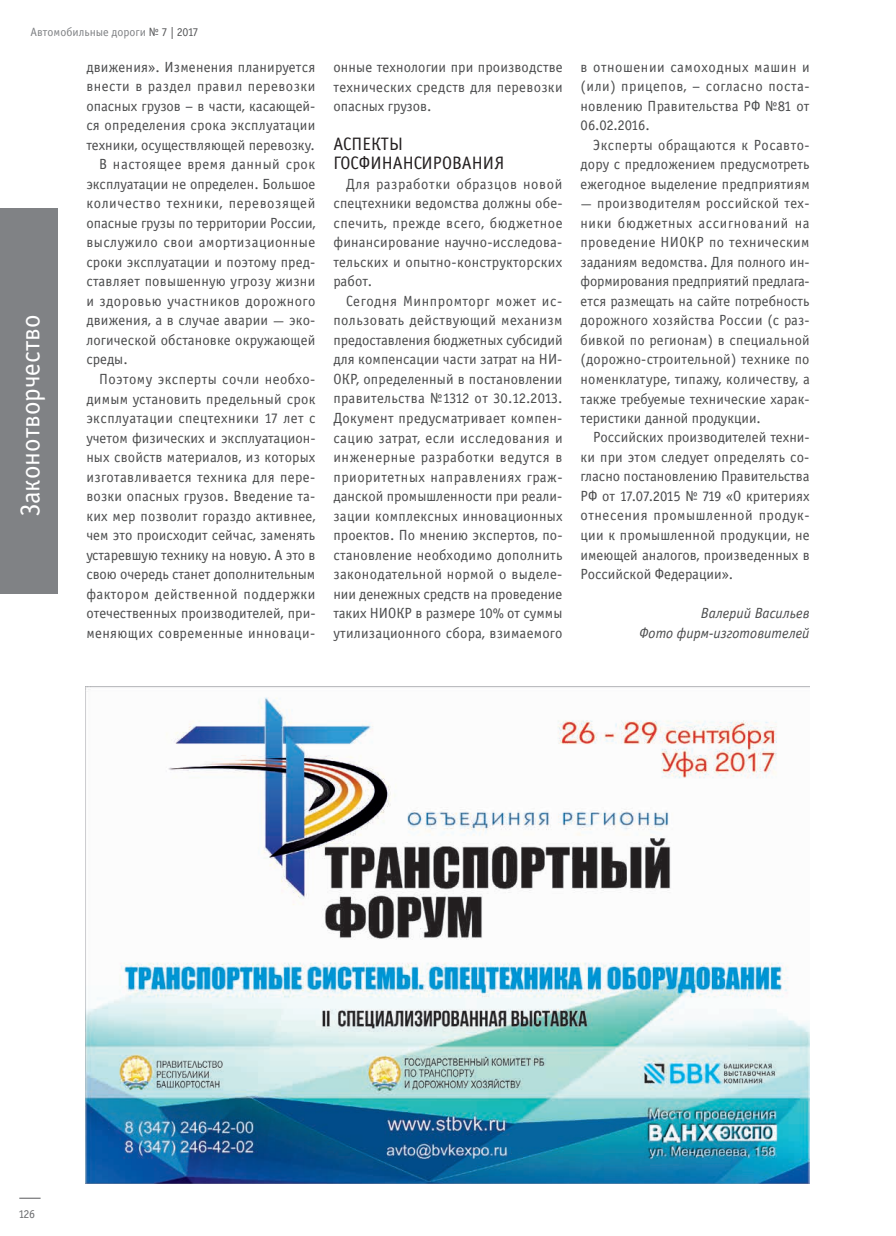
<style>
.page{position:relative;width:896px;height:1236px;background:#fff}
.page>*{position:absolute;margin:0;border:0;box-sizing:border-box;transform-origin:0 0}
.t1{font:27px "Officina Sans Book C";color:#fff}
.t2{font:18px/19.5px "Officina Sans Book C";color:#231f20}
.t3{font:14.7px/19.5px "Officina Sans Book C";letter-spacing:.01em;color:#4b4c4d;text-align:justify}
.t4{font:14.7px "Officina Sans Book C";letter-spacing:.03em;color:#4b4c4d}
.t5{font:14.7px "Officina Sans Book C";letter-spacing:.035em;color:#4b4c4d}
.t6{font:italic 14.7px/19.5px "Officina Sans Book C";color:#4b4c4d;text-align:right}
.t7{font:14.7px "Officina Sans Book C";letter-spacing:.04em;color:#4b4c4d}
.t8{font:12px "Officina Sans Book C";color:#808285}
.t9{font:12px "Officina Sans Book C";color:#6c6d70}
.s1{color:#57585a}
.s2{font-family:"Futura PT Book"}
</style>
<div class="page">
<div style="left:0;top:208px;width:58px;height:385px;background:#808285"></div>
<svg style="left:19px;top:1197px;width:22px;height:1px"></svg>
<img style="left:85px;top:686px;width:724px;height:497px">
<p class="t8" style="left:31px;top:25px;width:169px">Автомобильные дороги <span class="s1">№ 7 | 2017</span></p>
<h1 class="t1" style="left:16px;top:516px;width:203px;rotate:-90deg">Законотворчество</h1>
<p class="t3" style="left:86px;top:57px;width:230px">движения». Изменения планируется</p>
<p class="t5" style="left:86px;top:78px;width:230px">внести в раздел правил перевозки</p>
<p class="t3" style="left:86px;top:96px;width:230px">опасных грузов – в части, касающей-</p>
<p class="t3" style="left:86px;top:116px;width:230px">ся определения срока эксплуатации</p>
<p class="t3" style="left:86px;top:135px;width:230px">техники, осуществляющей перевозку.</p>
<p class="t5" style="left:99px;top:156px;width:218px">В настоящее время данный срок</p>
<p class="t3" style="left:86px;top:174px;width:230px">эксплуатации не определен. Большое</p>
<p class="t7" style="left:86px;top:195px;width:230px">количество техники, перевозящей</p>
<p class="t3" style="left:86px;top:213px;width:230px">опасные грузы по территории России,</p>
<p class="t5" style="left:86px;top:234px;width:230px">выслужило свои амортизационные</p>
<p class="t3" style="left:86px;top:252px;width:230px">сроки эксплуатации и поэтому пред-</p>
<p class="t3" style="left:86px;top:272px;width:230px">ставляет повышенную угрозу жизни</p>
<p class="t4" style="left:86px;top:293px;width:230px">и здоровью участников дорожного</p>
<p class="t3" style="left:86px;top:311px;width:230px">движения, а в случае аварии <span class="s2">—</span> эко-</p>
<p class="t3" style="left:86px;top:330px;width:230px">логической обстановке окружающей</p>
<p class="t3" style="left:86px;top:350px;width:43px">среды.</p>
<p class="t4" style="left:99px;top:371px;width:218px">Поэтому эксперты сочли необхо-</p>
<p class="t3" style="left:86px;top:389px;width:230px">димым установить предельный срок</p>
<p class="t4" style="left:86px;top:410px;width:231px">эксплуатации спецтехники 17 лет с</p>
<p class="t3" style="left:86px;top:428px;width:231px">учетом физических и эксплуатацион-</p>
<p class="t3" style="left:86px;top:448px;width:230px">ных свойств материалов, из которых</p>
<p class="t4" style="left:86px;top:468px;width:230px">изготавливается техника для пере-</p>
<p class="t3" style="left:86px;top:487px;width:230px">возки опасных грузов. Введение та-</p>
<p class="t3" style="left:86px;top:506px;width:230px">ких мер позволит гораздо активнее,</p>
<p class="t3" style="left:86px;top:526px;width:230px">чем это происходит сейчас, заменять</p>
<p class="t3" style="left:86px;top:545px;width:230px">устаревшую технику на новую. А это в</p>
<p class="t3" style="left:86px;top:565px;width:230px">свою очередь станет дополнительным</p>
<p class="t5" style="left:86px;top:585px;width:230px">фактором действенной поддержки</p>
<p class="t3" style="left:86px;top:604px;width:231px">отечественных производителей, при-</p>
<p class="t3" style="left:86px;top:623px;width:230px">меняющих современные инноваци-</p>
<p class="t3" style="left:333px;top:58px;width:231px">онные технологии при производстве технических средств для перевозки опасных грузов.</p>
<p class="t2" style="left:333px;top:134px;width:172px">АСПЕКТЫ<br>ГОСФИНАНСИРОВАНИЯ</p>
<p class="t3" style="left:333px;top:174px;width:231px;text-indent:13px">Для разработки образцов новой спецтехники ведомства должны обе&shy;спечить, прежде всего, бюджетное финансирование научно-исследова&shy;тельских и опытно-конструкторских работ.</p>
<p class="t3" style="left:333px;top:291px;width:231px;text-indent:13px">Сегодня Минпромторг может ис&shy;пользовать действующий механизм предоставления бюджетных субсидий для компенсации части затрат на НИ-ОКР, определенный в постановлении правительства №1312 от 30.12.2013.<br>Документ предусматривает компен&shy;сацию затрат, если исследования и инженерные разработки ведутся в приоритетных направлениях граж&shy;данской промышленности при реали&shy;зации комплексных инновационных проектов. По мнению экспертов, по&shy;становление необходимо дополнить законодательной нормой о выделе&shy;нии денежных средств на проведение таких НИОКР в размере 10% от суммы утилизационного сбора, взимаемого</p>
<p class="t3" style="left:580px;top:58px;width:231px">в отношении самоходных машин и (или) прицепов, – согласно поста&shy;новлению Правительства РФ №81 от 06.02.2016.</p>
<p class="t3" style="left:580px;top:135px;width:231px;text-indent:13px">Эксперты обращаются к Росавто&shy;дору с предложением предусмотреть ежегодное выделение предприятиям</p>
<p class="t3" style="left:580px;top:194px;width:231px"><span class="s2">—</span> производителям российской тех&shy;ники бюджетных ассигнований на проведение НИОКР по техническим заданиям ведомства. Для полного ин&shy;формирования предприятий предлага&shy;ется размещать на сайте потребность дорожного хозяйства России (с раз&shy;бивкой по регионам) в специальной (дорожно-строительной) технике по номенклатуре, типажу, количеству, а также требуемые технические харак&shy;теристики данной продукции.</p>
<p class="t3" style="left:580px;top:428px;width:231px;text-indent:13px">Российских производителей техни&shy;ки при этом следует определять со&shy;гласно постановлению Правительства РФ от 17.07.2015 № 719 «О критериях отнесения промышленной продук&shy;ции к промышленной продукции, не имеющей аналогов, произведенных в Российской Федерации».</p>
<p class="t6" style="left:639px;top:603px;width:171px">Валерий Васильев<br>Фото фирм-изготовителей</p>
<p class="t9" style="left:18px;top:1207px;width:18px">126</p>
</div>
